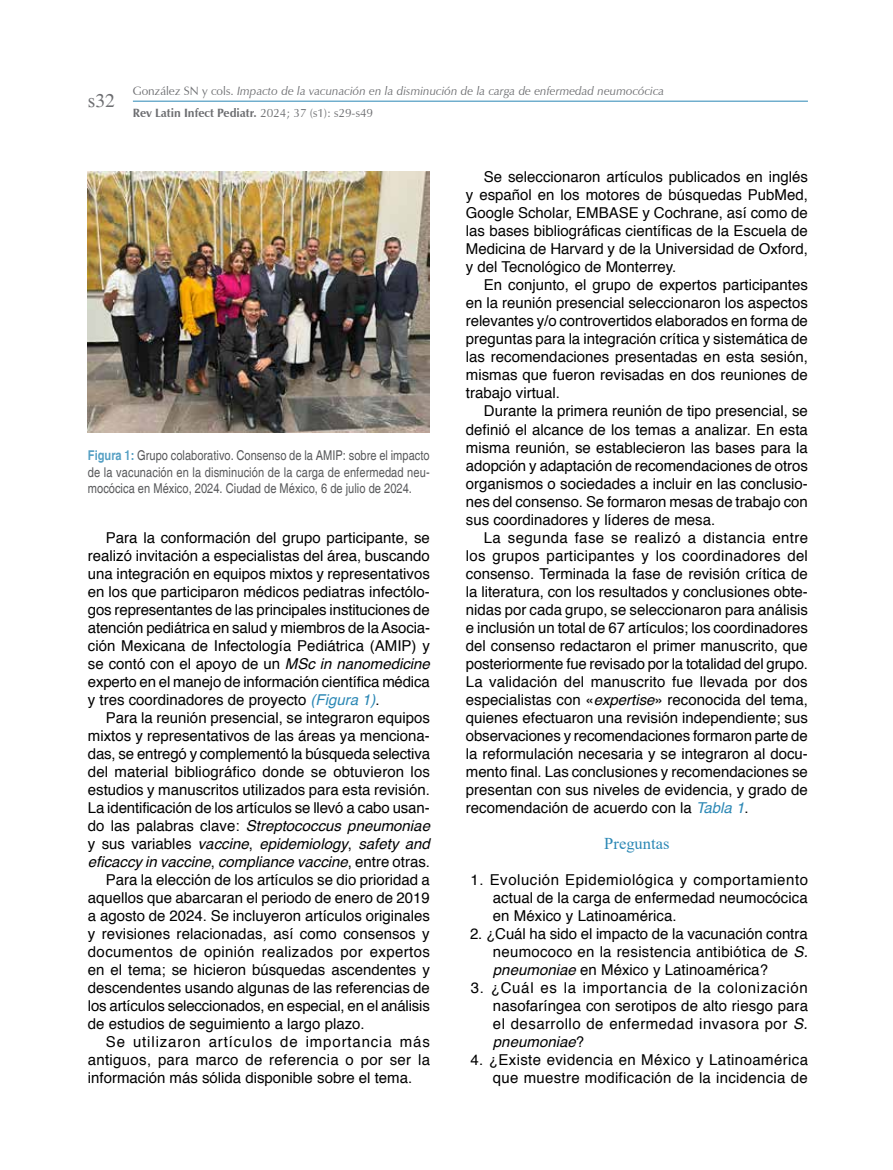
<style>
.page{position:relative;width:893px;height:1170px;background:#fff}
.page>*{position:absolute;margin:0;border:0;box-sizing:border-box;transform-origin:0 0}
.t1{font:19.5px "Times";color:#6d6e71}
.t2{font:16.5px "Times New Roman";color:#2c88b5}
.t3{font:15px/18px "Helvetica";color:#000;text-align:justify}
.t4{font:italic 15px "Helvetica";color:#000}
.t5{font:15px/18px "Helvetica";letter-spacing:.025em;color:#000;text-align:right}
.t6{font:15px "Helvetica";letter-spacing:.02em;color:#000}
.t7{font:15px "Helvetica";letter-spacing:.055em;color:#000}
.t8{font:condensed 13.5px/16.2px "Helvetica";color:#58595b;text-align:justify}
.t9{font:italic 12px/22px "Zapf Humanist 601 BT";letter-spacing:.005em;color:#6d6e71}
.s1{font-style:normal}
.s2{font-weight:700;font-style:normal}
.s3{font-weight:700;color:#56a0c4}
.s4{font-style:italic}
.s5{font-style:italic;color:#2c88b5}
</style>
<div class="page">
<hr style="left:133px;top:101px;width:675px;height:1px;background:#2c88b5">
<img style="left:88px;top:171px;width:342px;height:261px">
<h1 class="t1" style="left:88px;top:89px;width:29px">s32</h1>
<p class="t9" style="left:133px;top:80px;width:533px"><span class="s1">González SN y cols.</span> Impacto de la vacunación en la disminución de la carga de enfermedad neumocócica<br><span class="s2">Rev Latin Infect Pediatr.</span> <span class="s1">2024; 37 (s1): s29-s49</span></p>
<p class="t8" style="left:88px;top:447px;width:343px"><span class="s3">Figura 1:</span> Grupo colaborativo. Consenso de la AMIP: sobre el impacto de la vacunación en la disminución de la carga de enfermedad neu&shy;mocócica en México, 2024. Ciudad de México, 6 de julio de 2024.</p>
<p class="t3" style="left:88px;top:528px;width:344px;text-indent:18px">Para la conformación del grupo participante, se realizó invitación a especialistas del área, buscando una integración en equipos mixtos y representativos en los que participaron médicos pediatras infectólo&shy;gos representantes de las principales instituciones de atención pediátrica en salud y miembros de la Asocia&shy;ción Mexicana de Infectología Pediátrica (AMIP) y se contó con el apoyo de un <span class="s4">MSc in nanomedicine </span>experto en el manejo de información científica médica y tres coordinadores de proyecto <span class="s5">(Figura 1)</span>.</p>
<p class="t3" style="left:106px;top:708px;width:325px">Para la reunión presencial, se integraron equipos</p>
<p class="t3" style="left:88px;top:726px;width:343px">mixtos y representativos de las áreas ya menciona-</p>
<p class="t3" style="left:88px;top:744px;width:344px">das, se entregó y complementó la búsqueda selectiva</p>
<p class="t3" style="left:88px;top:762px;width:344px">del material bibliográfico donde se obtuvieron los</p>
<p class="t3" style="left:88px;top:780px;width:343px">estudios y manuscritos utilizados para esta revisión.</p>
<p class="t3" style="left:88px;top:798px;width:343px">La identificación de los artículos se llevó a cabo usan-</p>
<p class="t4" style="left:88px;top:813px;width:344px"><span class="s1">do las palabras clave:</span> Streptococcus pneumoniae</p>
<p class="t4" style="left:88px;top:831px;width:343px"><span class="s1">y sus variables</span> vaccine<span class="s1">,</span> epidemiology<span class="s1">,</span> safety and</p>
<p class="t4" style="left:88px;top:849px;width:344px">eficaccy in vaccine<span class="s1">,</span> compliance vaccine<span class="s1">, entre otras.</span></p>
<p class="t3" style="left:106px;top:870px;width:325px">Para la elección de los artículos se dio prioridad a</p>
<p class="t3" style="left:88px;top:888px;width:343px">aquellos que abarcaran el periodo de enero de 2019</p>
<p class="t3" style="left:88px;top:906px;width:343px">a agosto de 2024. Se incluyeron artículos originales</p>
<p class="t3" style="left:88px;top:924px;width:343px">y revisiones relacionadas, así como consensos y</p>
<p class="t5" style="left:88px;top:942px;width:344px">documentos de opinión realizados por expertos</p>
<p class="t3" style="left:88px;top:960px;width:343px">en el tema; se hicieron búsquedas ascendentes y</p>
<p class="t3" style="left:88px;top:978px;width:343px">descendentes usando algunas de las referencias de</p>
<p class="t3" style="left:88px;top:996px;width:344px">los artículos seleccionados, en especial, en el análisis</p>
<p class="t3" style="left:88px;top:1014px;width:278px">de estudios de seguimiento a largo plazo.</p>
<p class="t7" style="left:106px;top:1029px;width:325px">Se utilizaron artículos de importancia más</p>
<p class="t6" style="left:88px;top:1047px;width:344px">antiguos, para marco de referencia o por ser la</p>
<p class="t3" style="left:88px;top:1068px;width:326px">información más sólida disponible sobre el tema.</p>
<p class="t3" style="left:466px;top:168px;width:344px;text-indent:18px">Se seleccionaron artículos publicados en inglés y español en los motores de búsquedas PubMed, Google Scholar, EMBASE y Cochrane, así como de las bases bibliográficas científicas de la Escuela de Medicina de Harvard y de la Universidad de Oxford, y del Tecnológico de Monterrey.</p>
<p class="t3" style="left:466px;top:276px;width:343px;text-indent:18px">En conjunto, el grupo de expertos participantes en la reunión presencial seleccionaron los aspectos relevantes y/o controvertidos elaborados en forma de preguntas para la integración crítica y sistemática de las recomendaciones presentadas en esta sesión, mismas que fueron revisadas en dos reuniones de trabajo virtual.</p>
<p class="t3" style="left:466px;top:402px;width:344px;text-indent:18px">Durante la primera reunión de tipo presencial, se definió el alcance de los temas a analizar. En esta misma reunión, se establecieron las bases para la adopción y adaptación de recomendaciones de otros organismos o sociedades a incluir en las conclusio&shy;nes del consenso. Se formaron mesas de trabajo con sus coordinadores y líderes de mesa.</p>
<p class="t3" style="left:466px;top:528px;width:344px;text-indent:18px">La segunda fase se realizó a distancia entre los grupos participantes y los coordinadores del consenso. Terminada la fase de revisión crítica de la literatura, con los resultados y conclusiones obte&shy;nidas por cada grupo, se seleccionaron para análisis e inclusión un total de 67 artículos; los coordinadores del consenso redactaron el primer manuscrito, que posteriormente fue revisado por la totalidad del grupo.<br>La validación del manuscrito fue llevada por dos especialistas con «<span class="s4">expertise</span>» reconocida del tema, quienes efectuaron una revisión independiente; sus observaciones y recomendaciones formaron parte de la reformulación necesaria y se integraron al docu&shy;mento final. Las conclusiones y recomendaciones se presentan con sus niveles de evidencia, y grado de recomendación de acuerdo con la <span class="s5">Tabla 1</span>.</p>
<p class="t2" style="left:604px;top:831px;width:67px">Preguntas</p>
<p class="t3" style="left:493px;top:870px;width:317px;text-indent:-22px">1. Evolución Epidemiológica y comportamiento actual de la carga de enfermedad neumocócica en México y Latinoamérica.</p>
<p class="t3" style="left:493px;top:924px;width:316px;text-indent:-23px">2. ¿Cuál ha sido el impacto de la vacunación contra neumococo en la resistencia antibiótica de <span class="s4">S. pneumoniae</span> en México y Latinoamérica?</p>
<p class="t3" style="left:493px;top:978px;width:317px;text-indent:-22px">3. ¿Cuál es la importancia de la colonización nasofaríngea con serotipos de alto riesgo para el desarrollo de enfermedad invasora por <span class="s4">S. pneumoniae</span>?</p>
<p class="t5" style="left:470px;top:1050px;width:339px">4. ¿Existe evidencia en México y Latinoamérica que muestre modificación de la incidencia de</p>
</div>
